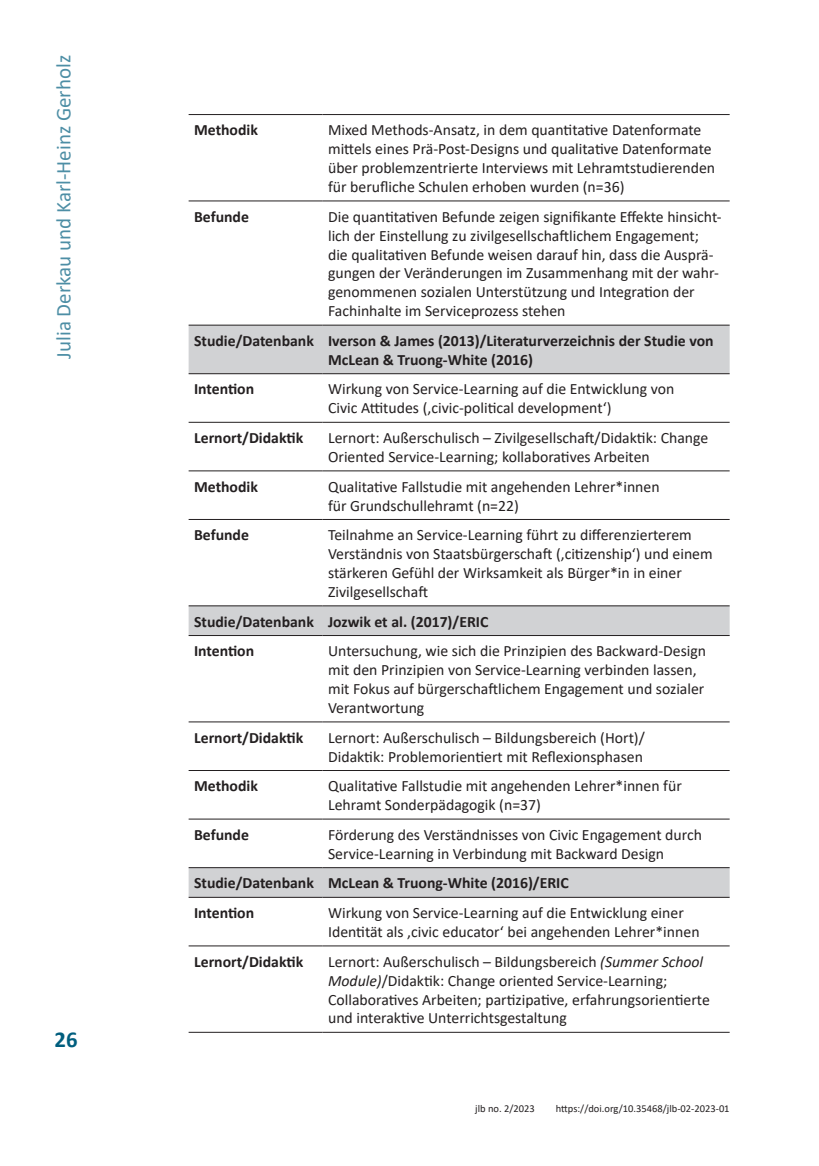
<style>
.page{position:relative;width:819px;height:1166px;background:#fff}
.page>*{position:absolute;margin:0;border:0;box-sizing:border-box;transform-origin:0 0}
.t1{font:700 22.75px "Calibri";color:#005e7e}
.t2{font:21px "Calibri";color:#4d8ea5}
.t3{font:15.75px/18.9px "Calibri";color:#231f20}
.t4{font:700 15.75px/29.8px "Calibri";color:#231f20}
.t5{font:10.5px "Calibri";color:#231f20}
.s1{font-style:italic}
</style>
<div class="page">
<svg style="left:189px;top:326px;width:540px;height:571px"></svg>
<hr style="left:189px;top:114px;width:133px;height:1px;background:#231f20">
<hr style="left:322px;top:114px;width:407px;height:1px;background:#231f20">
<hr style="left:189px;top:200px;width:133px;height:1px;background:#231f20">
<hr style="left:322px;top:200px;width:407px;height:1px;background:#231f20">
<hr style="left:189px;top:325px;width:133px;height:1px;background:#231f20">
<hr style="left:322px;top:325px;width:407px;height:1px;background:#231f20">
<hr style="left:189px;top:373px;width:133px;height:1px;background:#231f20">
<hr style="left:322px;top:373px;width:407px;height:1px;background:#231f20">
<hr style="left:189px;top:422px;width:133px;height:1px;background:#231f20">
<hr style="left:322px;top:422px;width:407px;height:1px;background:#231f20">
<hr style="left:189px;top:470px;width:133px;height:1px;background:#231f20">
<hr style="left:322px;top:470px;width:407px;height:1px;background:#231f20">
<hr style="left:189px;top:519px;width:133px;height:1px;background:#231f20">
<hr style="left:322px;top:519px;width:407px;height:1px;background:#231f20">
<hr style="left:189px;top:605px;width:133px;height:1px;background:#231f20">
<hr style="left:322px;top:605px;width:407px;height:1px;background:#231f20">
<hr style="left:189px;top:635px;width:133px;height:1px;background:#231f20">
<hr style="left:322px;top:635px;width:407px;height:1px;background:#231f20">
<hr style="left:189px;top:721px;width:133px;height:1px;background:#231f20">
<hr style="left:322px;top:721px;width:407px;height:1px;background:#231f20">
<hr style="left:189px;top:770px;width:133px;height:1px;background:#231f20">
<hr style="left:322px;top:770px;width:407px;height:1px;background:#231f20">
<hr style="left:189px;top:818px;width:133px;height:1px;background:#231f20">
<hr style="left:322px;top:818px;width:407px;height:1px;background:#231f20">
<hr style="left:189px;top:867px;width:133px;height:1px;background:#231f20">
<hr style="left:322px;top:867px;width:407px;height:1px;background:#231f20">
<hr style="left:189px;top:897px;width:133px;height:1px;background:#231f20">
<hr style="left:322px;top:897px;width:407px;height:1px;background:#231f20">
<hr style="left:189px;top:945px;width:133px;height:1px;background:#231f20">
<hr style="left:322px;top:945px;width:407px;height:1px;background:#231f20">
<hr style="left:189px;top:1032px;width:133px;height:1px;background:#231f20">
<hr style="left:322px;top:1032px;width:407px;height:1px;background:#231f20">
<h2 class="t2" style="left:49px;top:359px;width:305px;rotate:-90deg">Julia Derkau und Karl-Heinz Gerholz</h2>
<h1 class="t1" style="left:55px;top:1023px;width:24px">26</h1>
<p class="t4" style="left:194px;top:115px;width:65px">Methodik</p>
<p class="t3" style="left:328px;top:120px;width:388px">Mixed Methods-Ansatz, in dem quantitative Datenformate mittels eines Prä-Post-Designs und qualitative Datenformate ü ber problemzentrierte Interviews mit Lehramtstudierenden für berufliche Schulen erhoben wurden (n=36)</p>
<p class="t4" style="left:194px;top:201px;width:56px">Befunde</p>
<p class="t3" style="left:328px;top:207px;width:395px">Die quantitativen Befunde zeigen signifikante Effekte hinsicht&shy;lich der Einstellung zu zivilgesellschaftlichem Engagement; die qualitativen Befunde weisen darauf hin, dass die Ausprä&shy;gungen der Veränderungen im Zusammenhang mit der wahr&shy;genommenen sozialen Unterstützung und Integration der Fachinhalte im Serviceprozess stehen</p>
<p class="t4" style="left:328px;top:331px;width:387px;line-height:18.9px;text-indent:-134px">Studie/Datenbank Iverson &amp; James (2013)/Literaturverzeichnis der Studie von<br>McLean &amp; Truong-White (2016)</p>
<p class="t4" style="left:194px;top:374px;width:62px">Intention</p>
<p class="t3" style="left:328px;top:379px;width:348px">Wirkung von Service-Learning auf die Entwicklung von<br>Civic Attitudes (‚civic-political development‘)</p>
<p class="t4" style="left:194px;top:423px;width:111px">Lernort/Didaktik</p>
<p class="t3" style="left:328px;top:428px;width:382px">Lernort: Außerschulisch – Zivilgesellschaft/Didaktik: Change<br>Oriented Service-Learning; kollaboratives Arbeiten</p>
<p class="t4" style="left:194px;top:471px;width:65px">Methodik</p>
<p class="t3" style="left:328px;top:476px;width:333px">Qualitative Fallstudie mit angehenden Lehrer*innen für Grundschullehramt (n=22)</p>
<p class="t4" style="left:194px;top:520px;width:56px">Befunde</p>
<p class="t3" style="left:328px;top:525px;width:386px">Teilnahme an Service-Learning führt zu differenzierterem Verständnis von Staatsbürgerschaft (‚citizenship‘) und einem stärkeren Gefühl der Wirksamkeit als Bürger*in in einer Zivilgesellschaft</p>
<p class="t4" style="left:194px;top:606px;width:296px">Studie/Datenbank Jozwik et al. (2017)/ERIC<br>Intention</p>
<p class="t3" style="left:328px;top:641px;width:379px">Untersuchung, wie sich die Prinzipien des Backward-Design mit den Prinzipien von Service-Learning verbinden lassen, mit Fokus auf bürgerschaftlichem Engagement und sozialer Verantwortung</p>
<p class="t4" style="left:194px;top:722px;width:111px">Lernort/Didaktik</p>
<p class="t3" style="left:328px;top:727px;width:318px">Lernort: Außerschulisch – Bildungsbereich (Hort)/<br>Didaktik: Problemorientiert mit Reflexionsphasen</p>
<p class="t4" style="left:194px;top:771px;width:65px">Methodik</p>
<p class="t3" style="left:328px;top:776px;width:355px">Qualitative Fallstudie mit angehenden Lehrer*innen für<br>Lehramt Sonderpädagogik (n=37)</p>
<p class="t4" style="left:194px;top:819px;width:56px">Befunde</p>
<p class="t3" style="left:328px;top:825px;width:375px">Förderung des Verständnisses von Civic Engagement durch<br>Service-Learning in Verbindung mit Backward Design</p>
<p class="t4" style="left:194px;top:868px;width:376px">Studie/Datenbank McLean &amp; Truong-White (2016)/ERIC<br>Intention</p>
<p class="t3" style="left:328px;top:903px;width:373px">Wirkung von Service-Learning auf die Entwicklung einer<br>Identität als ‚civic educator‘ bei angehenden Lehrer*innen</p>
<p class="t4" style="left:194px;top:946px;width:111px">Lernort/Didaktik</p>
<p class="t3" style="left:328px;top:951px;width:383px">Lernort: Außerschulisch – Bildungsbereich <span class="s1">(Summer School Module)</span>/Didaktik: Change oriented Service-Learning; Collaboratives Arbeiten; partizipative, erfahrungsorientierte und interaktive Unterrichtsgestaltung</p>
<p class="t5" style="left:475px;top:1101px;width:61px">jlb no. 2/2023</p>
<p class="t5" style="left:555px;top:1101px;width:175px">https://doi.org/10.35468/jlb-02-2023-01</p>
</div>
